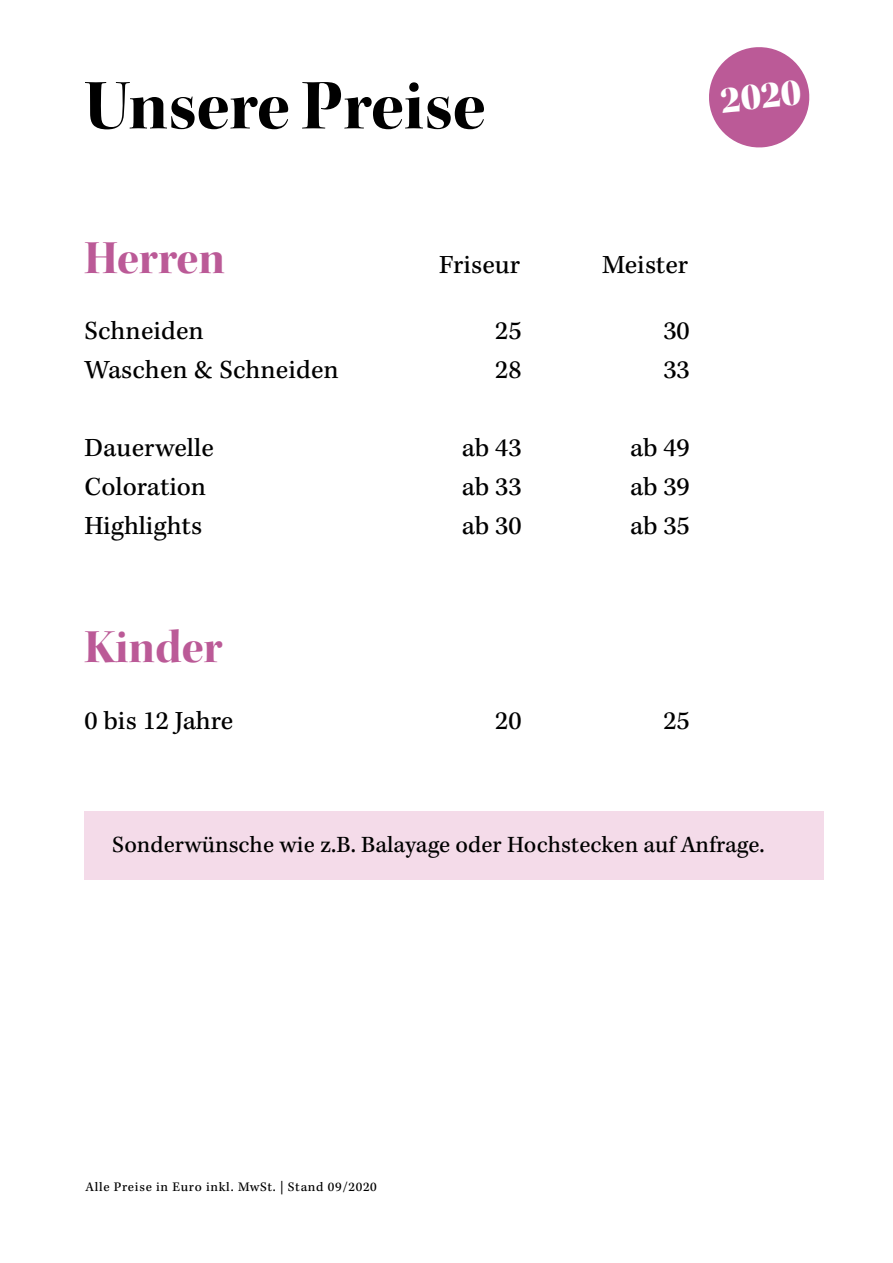
<style>
.page{position:relative;width:893px;height:1263px;background:#fff}
.page>*{position:absolute;margin:0;border:0;box-sizing:border-box;transform-origin:0 0}
.t1{font:72px "Kepler Std Bold Disp";color:#000}
.t2{font:48px "Kepler Std Bold Disp";letter-spacing:-.005em;color:#bb5a97}
.t3{font:39px "Kepler Std Black Disp";color:#fff}
.t4{font:27px/39px "Kepler Std Capt";color:#000}
.t5{font:24px "Kepler Std Capt";color:#000}
.t6{font:13.5px "Kepler Std Capt";letter-spacing:.05em;color:#000}
</style>
<div class="page">
<svg style="left:709px;top:47px;width:101px;height:101px"></svg>
<div style="left:84px;top:811px;width:740px;height:68px;background:#f4dbe9"></div>
<h1 class="t1" style="left:84px;top:64px;width:403px">Unsere Preise</h1>
<h3 class="t3" style="left:718px;top:78px;width:82px;rotate:-6deg">2020</h3>
<h2 class="t2" style="left:84px;top:230px;width:142px">Herren</h2>
<p class="t4" style="left:85px;top:313px;width:256px">Schneiden<br>Waschen &amp; Schneiden</p>
<p class="t4" style="left:85px;top:430px;width:131px">Dauerwelle<br>Coloration<br>Highlights</p>
<h2 class="t2" style="left:84px;top:619px;width:140px">Kinder</h2>
<p class="t4" style="left:439px;top:246px;width:82px">Friseur</p>
<p class="t4" style="left:495px;top:313px;width:28px">25<br>28</p>
<p class="t4" style="left:462px;top:430px;width:61px;text-align:justify">ab 43 ab 33 ab 30</p>
<p class="t4" style="left:602px;top:246px;width:88px">Meister</p>
<p class="t4" style="left:663px;top:313px;width:28px">30<br>33</p>
<p class="t4" style="left:630px;top:430px;width:61px;text-align:justify">ab 49 ab 39 ab 35</p>
<p class="t4" style="left:85px;top:702px;width:150px">0 bis 12 Jahre</p>
<p class="t4" style="left:495px;top:702px;width:28px">20</p>
<p class="t4" style="left:663px;top:702px;width:28px">25</p>
<p class="t5" style="left:112px;top:831px;width:654px">Sonderwünsche wie z.B. Balayage oder Hochstecken auf Anfrage.</p>
<p class="t6" style="left:86px;top:1179px;width:293px">Alle Preise in Euro inkl. MwSt. | Stand 09/2020</p>
</div>
